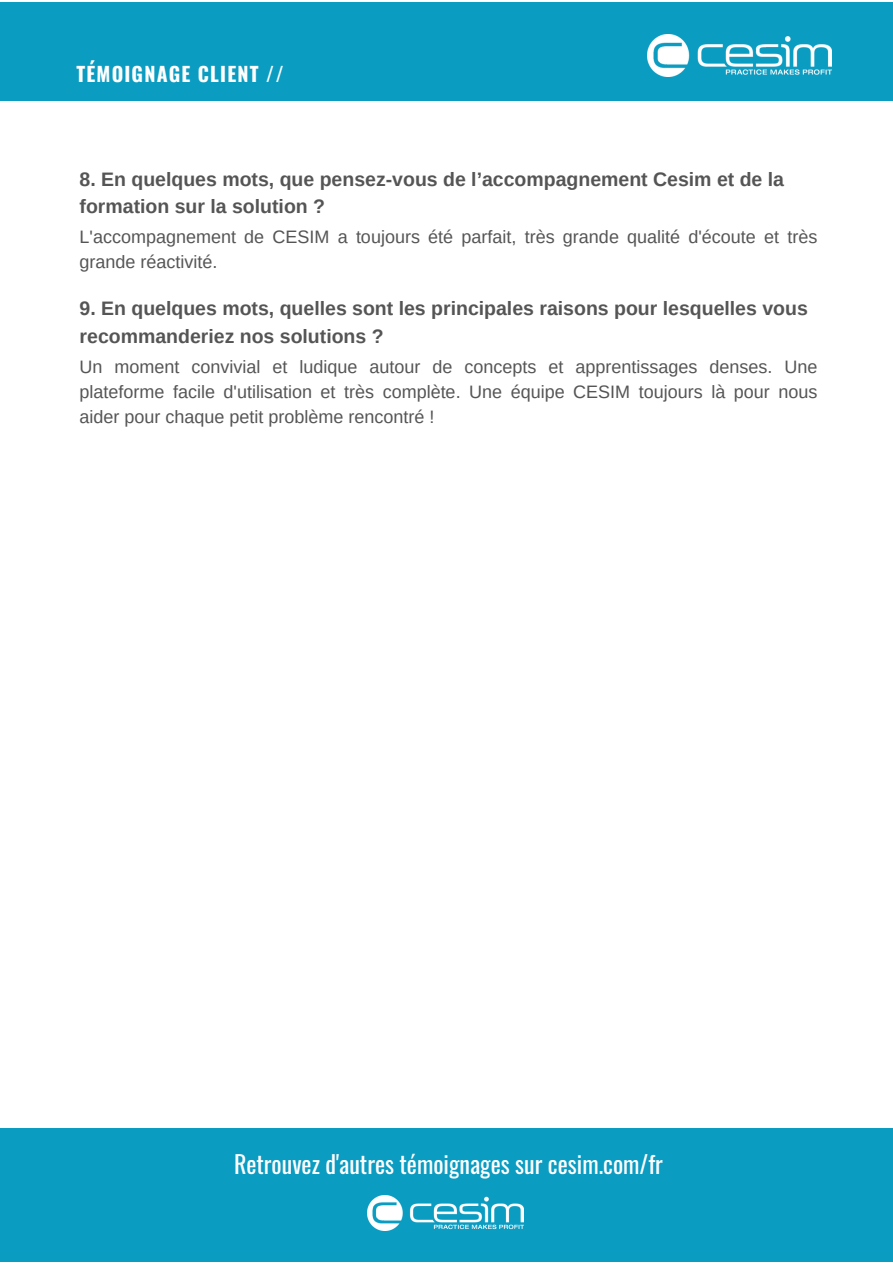
<style>
.page{position:relative;width:893px;height:1264px;background:#fff}
.page>*{position:absolute;margin:0;border:0;box-sizing:border-box;transform-origin:0 0}
.t1{font:24px "Oswald";color:#fff}
.t2{font:700 19.8px "Oswald";letter-spacing:.06em;color:#fff}
.t3{font:700 19.5px/27.3px "Arimo";color:#555}
.t4{font:18px/25px "Arimo";color:#555}
</style>
<div class="page">
<div style="left:0;top:2px;width:892px;height:98px;background:#0b9cc2"></div>
<img style="left:647px;top:35px;width:184px;height:41px">
<div style="left:0;top:1128px;width:892px;height:134px;background:#0b9cc2"></div>
<img style="left:367px;top:1195px;width:157px;height:35px">
<p class="t2" style="left:76px;top:58px;width:209px">TÉMOIGNAGE CLIENT //</p>
<p class="t3" style="left:80px;top:165px;width:706px">8. En quelques mots, que pensez-vous de l’accompagnement Cesim et de la formation sur la solution ?</p>
<p class="t4" style="left:80px;top:224px;width:739px">L'accompagnement de CESIM a toujours été parfait, très grande qualité d'écoute et très grande réactivité.</p>
<p class="t3" style="left:80px;top:295px;width:729px">9. En quelques mots, quelles sont les principales raisons pour lesquelles vous recommanderiez nos solutions ?</p>
<p class="t4" style="left:80px;top:354px;width:739px;text-align:justify">Un moment convivial et ludique autour de concepts et apprentissages denses. Une plateforme facile d'utilisation et très complète. Une équipe CESIM toujours là pour nous aider pour chaque petit problème rencontré !</p>
<p class="t1" style="left:234px;top:1144px;width:430px">Retrouvez d'autres témoignages sur cesim.com/fr</p>
</div>
